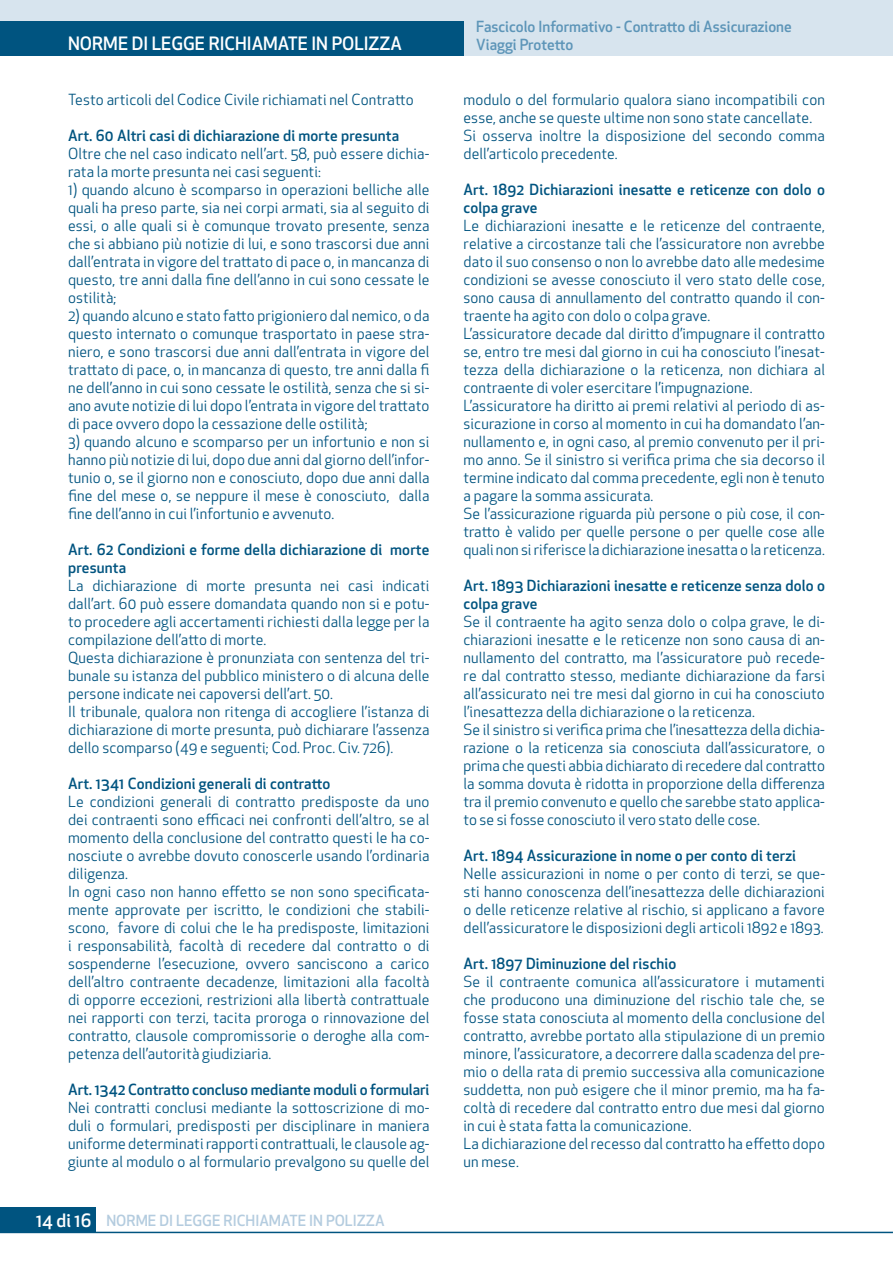
<style>
.page{position:relative;width:893px;height:1263px;background:#fff}
.page>*{position:absolute;margin:0;border:0;box-sizing:border-box;transform-origin:0 0}
.t1{font:500 18px "Apex New";color:#fff}
.t2{font:15px/18px "Apex New";letter-spacing:.01em;color:#005480}
.t3{font:500 15px/18px "Apex New";letter-spacing:.01em;color:#005480}
.t4{font:500 15px/18px "Apex New";color:#5d95b8}
.t5{font:500 15px "Apex New";color:#b4ccdf}
</style>
<div class="page">
<div style="left:0;top:0;width:893px;height:56px;background:#d7e4ee"></div>
<div style="left:0;top:1208px;width:96px;height:25px;background:#005480"></div>
<hr style="left:0;top:1232px;width:893px;height:1px;background:#005480">
<div style="left:0;top:22px;width:463px;height:34px;background:#005480"></div>
<p class="t1" style="left:68px;top:31px;width:336px">NORME DI LEGGE RICHIAMATE IN POLIZZA</p>
<p class="t2" style="left:68px;top:90px;width:347px">Testo articoli del Codice Civile richiamati nel Contratto</p>
<p class="t3" style="left:68px;top:126px;width:333px">Art. 60 Altri casi di dichiarazione di morte presunta</p>
<p class="t2" style="left:68px;top:144px;width:363px">Oltre che nel caso indicato nell’art. 58, può essere dichia&shy;rata la morte presunta nei casi seguenti:</p>
<p class="t2" style="left:68px;top:180px;width:363px;text-align:justify">1) quando alcuno è scomparso in operazioni belliche alle quali ha preso parte, sia nei corpi armati, sia al seguito di essi, o alle quali si è comunque trovato presente, senza che si abbiano più notizie di lui, e sono trascorsi due anni dall’entrata in vigore del trattato di pace o, in mancanza di questo, tre anni dalla fine dell’anno in cui sono cessate le ostilità;</p>
<p class="t2" style="left:68px;top:306px;width:363px;text-align:justify">2) quando alcuno e stato fatto prigioniero dal nemico, o da questo internato o comunque trasportato in paese stra&shy;niero, e sono trascorsi due anni dall’entrata in vigore del trattato di pace, o, in mancanza di questo, tre anni dalla fi ne dell’anno in cui sono cessate le ostilità, senza che si si&shy;ano avute notizie di lui dopo l’entrata in vigore del trattato di pace ovvero dopo la cessazione delle ostilità;</p>
<p class="t2" style="left:68px;top:432px;width:363px;text-align:justify">3) quando alcuno e scomparso per un infortunio e non si hanno più notizie di lui, dopo due anni dal giorno dell’infor&shy;tunio o, se il giorno non e conosciuto, dopo due anni dalla fine del mese o, se neppure il mese è conosciuto, dalla fine dell’anno in cui l’infortunio e avvenuto.</p>
<p class="t3" style="left:68px;top:540px;width:363px">Art. 62 Condizioni e forme della dichiarazione di morte presunta</p>
<p class="t2" style="left:68px;top:576px;width:363px">La dichiarazione di morte presunta nei casi indicati dall’art. 60 può essere domandata quando non si e potu&shy;to procedere agli accertamenti richiesti dalla legge per la compilazione dell’atto di morte.<br>Questa dichiarazione è pronunziata con sentenza del tri&shy;bunale su istanza del pubblico ministero o di alcuna delle persone indicate nei capoversi dell’art. 50.<br>Il tribunale, qualora non ritenga di accogliere l’istanza di dichiarazione di morte presunta, può dichiarare l’assenza dello scomparso (49 e seguenti; Cod. Proc. Civ. 726).</p>
<p class="t3" style="left:68px;top:774px;width:264px">Art. 1341 Condizioni generali di contratto</p>
<p class="t2" style="left:68px;top:792px;width:363px">Le condizioni generali di contratto predisposte da uno dei contraenti sono efficaci nei confronti dell’altro, se al momento della conclusione del contratto questi le ha co&shy;nosciute o avrebbe dovuto conoscerle usando l’ordinaria diligenza.<br>In ogni caso non hanno effetto se non sono specificata&shy;mente approvate per iscritto, le condizioni che stabili&shy;scono, favore di colui che le ha predisposte, limitazioni i responsabilità, facoltà di recedere dal contratto o di sospenderne l’esecuzione, ovvero sanciscono a carico dell’altro contraente decadenze, limitazioni alla facoltà di opporre eccezioni, restrizioni alla libertà contrattuale nei rapporti con terzi, tacita proroga o rinnovazione del contratto, clausole compromissorie o deroghe alla com&shy;petenza dell’autorità giudiziaria.</p>
<p class="t3" style="left:68px;top:1080px;width:363px">Art. 1342 Contratto concluso mediante moduli o formulari</p>
<p class="t2" style="left:68px;top:1098px;width:363px;text-align:justify">Nei contratti conclusi mediante la sottoscrizione di mo&shy;duli o formulari, predisposti per disciplinare in maniera uniforme determinati rapporti contrattuali, le clausole ag&shy;giunte al modulo o al formulario prevalgono su quelle del</p>
<p class="t1" style="left:36px;top:1208px;width:57px">14 di 16</p>
<p class="t5" style="left:106px;top:1210px;width:280px">NORME DI LEGGE RICHIAMATE IN POLIZZA</p>
<p class="t4" style="left:476px;top:17px;width:317px">Fascicolo Informativo - Contratto di Assicurazione<br>Viaggi Protetto</p>
<p class="t2" style="left:463px;top:90px;width:363px">modulo o del formulario qualora siano incompatibili con esse, anche se queste ultime non sono state cancellate.<br>Si osserva inoltre la disposizione del secondo comma dell’articolo precedente.</p>
<p class="t3" style="left:463px;top:180px;width:363px">Art. 1892 Dichiarazioni inesatte e reticenze con dolo o colpa grave</p>
<p class="t2" style="left:463px;top:216px;width:363px">Le dichiarazioni inesatte e le reticenze del contraente, relative a circostanze tali che l’assicuratore non avrebbe dato il suo consenso o non lo avrebbe dato alle medesime condizioni se avesse conosciuto il vero stato delle cose, sono causa di annullamento del contratto quando il con&shy;traente ha agito con dolo o colpa grave.<br>L’assicuratore decade dal diritto d’impugnare il contratto se, entro tre mesi dal giorno in cui ha conosciuto l’inesat&shy;tezza della dichiarazione o la reticenza, non dichiara al contraente di voler esercitare l’impugnazione.<br>L’assicuratore ha diritto ai premi relativi al periodo di as&shy;sicurazione in corso al momento in cui ha domandato l’an&shy;nullamento e, in ogni caso, al premio convenuto per il pri&shy;mo anno. Se il sinistro si verifica prima che sia decorso il termine indicato dal comma precedente, egli non è tenuto a pagare la somma assicurata.<br>Se l’assicurazione riguarda più persone o più cose, il con&shy;tratto è valido per quelle persone o per quelle cose alle quali non si riferisce la dichiarazione inesatta o la reticenza.</p>
<p class="t3" style="left:463px;top:576px;width:363px">Art. 1893 Dichiarazioni inesatte e reticenze senza dolo o colpa grave</p>
<p class="t2" style="left:463px;top:612px;width:363px">Se il contraente ha agito senza dolo o colpa grave, le di&shy;chiarazioni inesatte e le reticenze non sono causa di an&shy;nullamento del contratto, ma l’assicuratore può recede&shy;re dal contratto stesso, mediante dichiarazione da farsi all’assicurato nei tre mesi dal giorno in cui ha conosciuto l’inesattezza della dichiarazione o la reticenza.<br>Se il sinistro si verifica prima che l’inesattezza della dichia&shy;razione o la reticenza sia conosciuta dall’assicuratore, o prima che questi abbia dichiarato di recedere dal contratto la somma dovuta è ridotta in proporzione della differenza tra il premio convenuto e quello che sarebbe stato applica&shy;to se si fosse conosciuto il vero stato delle cose.</p>
<p class="t3" style="left:463px;top:846px;width:334px">Art. 1894 Assicurazione in nome o per conto di terzi</p>
<p class="t2" style="left:463px;top:864px;width:363px;text-align:justify">Nelle assicurazioni in nome o per conto di terzi, se que&shy;sti hanno conoscenza dell’inesattezza delle dichiarazioni o delle reticenze relative al rischio, si applicano a favore dell’assicuratore le disposizioni degli articoli 1892 e 1893.</p>
<p class="t3" style="left:463px;top:954px;width:215px">Art. 1897 Diminuzione del rischio</p>
<p class="t2" style="left:463px;top:972px;width:363px">Se il contraente comunica all’assicuratore i mutamenti che producono una diminuzione del rischio tale che, se fosse stata conosciuta al momento della conclusione del contratto, avrebbe portato alla stipulazione di un premio minore, l’assicuratore, a decorrere dalla scadenza del pre&shy;mio o della rata di premio successiva alla comunicazione suddetta, non può esigere che il minor premio, ma ha fa&shy;coltà di recedere dal contratto entro due mesi dal giorno in cui è stata fatta la comunicazione.<br>La dichiarazione del recesso dal contratto ha effetto dopo un mese.</p>
</div>
